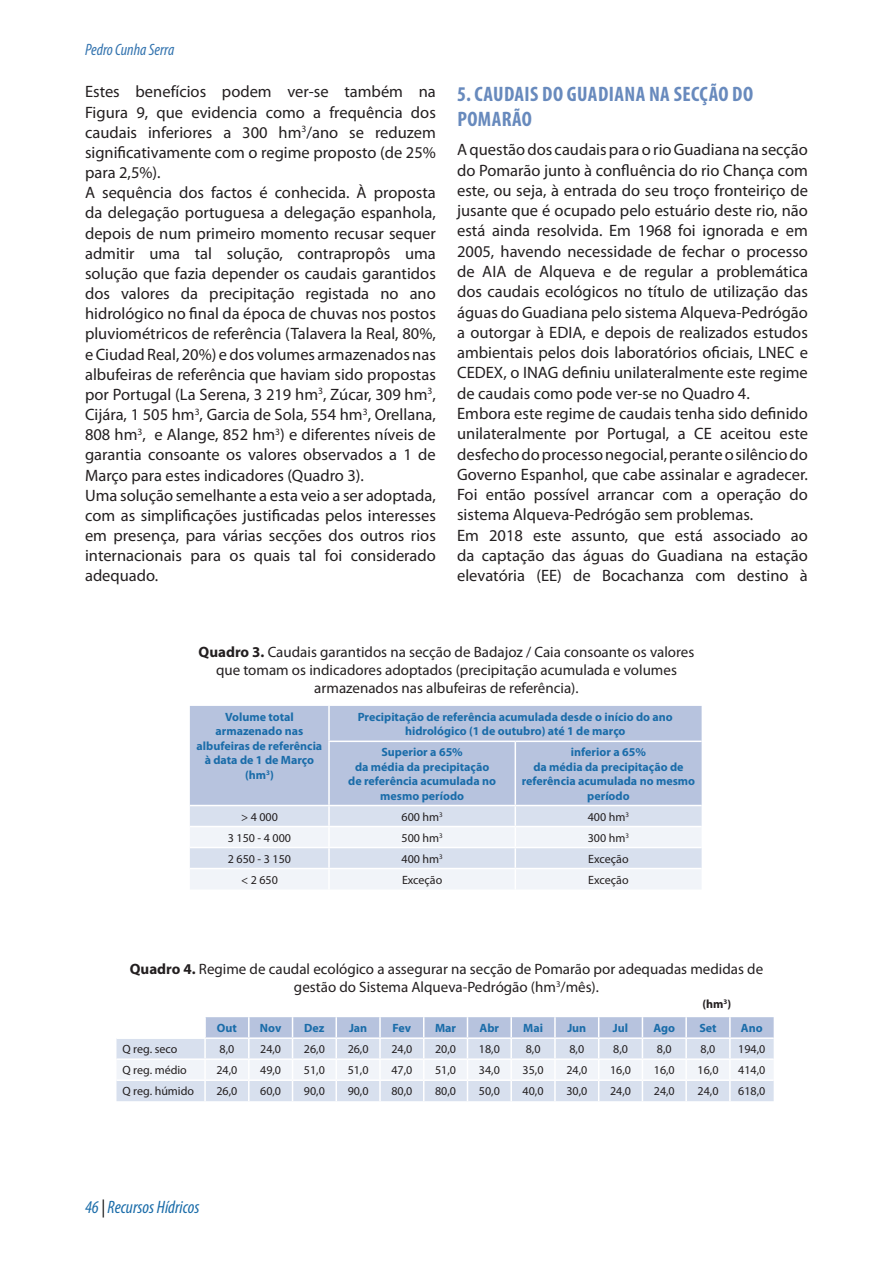
<style>
.page{position:relative;width:893px;height:1263px;background:#fff}
.page>*{position:absolute;margin:0;border:0;box-sizing:border-box;transform-origin:0 0}
.Capítulo{font:700 condensed 21px/25.7px "Myriad Pro";letter-spacing:.02em;color:#688abd}
.t1{font:italic condensed 18px "Myriad Pro";color:#1a6ca9}
.Corpo_texto{font:16.5px/20.1px "Myriad Pro";color:#231f20;text-align:justify}
.t2{font:italic condensed 16.5px "Myriad Pro";color:#3575b0}
.Legenda_figura{font:15px/18px "Myriad Pro";color:#231f20;text-align:center}
.Corpo_texto-2{font:700 12px/14.4px "Myriad Pro";color:#1a6ca9;text-align:center}
.Corpo_texto-3{font:12px "Myriad Pro";color:#231f20}
.Corpo_texto-4{font:700 12px "Myriad Pro";color:#231f20}
.s1{font-weight:700}
.s2{color:#000}
</style>
<div class="page">
<div style="left:190px;top:706px;width:512px;height:99px;background:#b7c3de"></div>
<hr style="left:328px;top:706px;width:2px;height:34px;background:#fff">
<hr style="left:328px;top:740px;width:187px;height:2px;background:#fff">
<hr style="left:328px;top:742px;width:2px;height:63px;background:#fff">
<hr style="left:515px;top:740px;width:187px;height:2px;background:#fff">
<hr style="left:515px;top:742px;width:1px;height:63px;background:#fff">
<svg style="left:190px;top:805px;width:512px;height:84px"></svg>
<svg style="left:117px;top:1017px;width:657px;height:84px"></svg>
<hr style="left:686px;top:1079px;width:44px;height:2px;background:#fff">
<hr style="left:685px;top:1081px;width:2px;height:20px;background:#fff">
<hr style="left:730px;top:1079px;width:44px;height:2px;background:#fff">
<hr style="left:729px;top:1081px;width:2px;height:20px;background:#fff">
<p class="t2" style="left:85px;top:39px;width:91px">Pedro Cunha Serra</p>
<p class="Corpo_texto" style="left:85px;top:82px;width:352px">Estes benefícios podem ver-se também na Figura 9, que evidencia como a frequência dos caudais inferiores a 300 hm<sup>3</sup>/ano se reduzem significativamente com o regime proposto (de 25% para 2,5%).</p>
<p class="Corpo_texto" style="left:85px;top:182px;width:352px">A sequência dos factos é conhecida. À proposta da delegação portuguesa a delegação espanhola, depois de num primeiro momento recusar sequer admitir uma tal solução, contrapropôs uma solução que fazia depender os caudais garantidos dos valores da precipitação registada no ano hidrológico no final da época de chuvas nos postos pluviométricos de referência (Talavera la Real, 80%, e Ciudad Real, 20%) e dos volumes armazenados nas albufeiras de referência que haviam sido propostas por Portugal (La Serena, 3 219 hm<sup>3</sup>, Zúcar, 309 hm<sup>3</sup>, Cijára, 1 505 hm<sup>3</sup>, Garcia de Sola, 554 hm<sup>3</sup>, Orellana, 808 hm<sup>3</sup>, e Alange, 852 hm<sup>3</sup>) e diferentes níveis de garantia consoante os valores observados a 1 de Março para estes indicadores (Quadro 3).</p>
<p class="Corpo_texto" style="left:85px;top:485px;width:352px">Uma solução semelhante a esta veio a ser adoptada, com as simplificações justificadas pelos interesses em presença, para várias secções dos outros rios internacionais para os quais tal foi considerado adequado.</p>
<p class="Capítulo" style="left:457px;top:81px;width:297px">5. CAUDAIS DO GUADIANA NA SECÇÃO DO<br>POMARÃO</p>
<p class="Corpo_texto" style="left:457px;top:139px;width:352px">A questão dos caudais para o rio Guadiana na secção do Pomarão junto à confluência do rio Chança com este, ou seja, à entrada do seu troço fronteiriço de jusante que é ocupado pelo estuário deste rio, não está ainda resolvida. Em 1968 foi ignorada e em 2005, havendo necessidade de fechar o processo de AIA de Alqueva e de regular a problemática dos caudais ecológicos no título de utilização das águas do Guadiana pelo sistema Alqueva-Pedrógão a outorgar à EDIA, e depois de realizados estudos ambientais pelos dois laboratórios oficiais, LNEC e CEDEX, o INAG definiu unilateralmente este regime de caudais como pode ver-se no Quadro 4.</p>
<p class="Corpo_texto" style="left:457px;top:403px;width:352px">Embora este regime de caudais tenha sido definido unilateralmente por Portugal, a CE aceitou este desfecho do processo negocial, perante o silêncio do Governo Espanhol, que cabe assinalar e agradecer.<br>Foi então possível arrancar com a operação do sistema Alqueva-Pedrógão sem problemas.</p>
<p class="Corpo_texto" style="left:457px;top:525px;width:352px">Em 2018 este assunto, que está associado ao da captação das águas do Guadiana na estação elevatória (EE) de Bocachanza com destino à</p>
<p class="Legenda_figura" style="left:199px;top:642px;width:497px"><span class="s1">Quadro 3.</span> Caudais garantidos na secção de Badajoz / Caia consoante os valores que tomam os indicadores adoptados (precipitação acumulada e volumes armazenados nas albufeiras de referência).</p>
<p class="Corpo_texto-2" style="left:197px;top:709px;width:127px">Volume total armazenado nas albufeiras de referência à data de 1 de Março (hm<sup>3</sup>)</p>
<p class="Corpo_texto-2" style="left:358px;top:709px;width:317px">Precipitação de referência acumulada desde o início do ano hidrológico (1 de outubro) até 1 de março</p>
<p class="Corpo_texto-2" style="left:571px;top:745px;width:77px">inferior a 65%</p>
<p class="Corpo_texto-2" style="left:522px;top:759px;width:175px">da média da precipitação de referência acumulada no mesmo período</p>
<p class="Corpo_texto-2" style="left:381px;top:745px;width:83px">Superior a 65%</p>
<p class="Corpo_texto-2" style="left:348px;top:759px;width:149px">da média da precipitação de referência acumulada no mesmo período</p>
<p class="Corpo_texto-3" style="left:241px;top:809px;width:38px">&gt; 4 000</p>
<p class="Corpo_texto-3" style="left:401px;top:809px;width:43px">600 hm<sup>3</sup></p>
<p class="Corpo_texto-3" style="left:588px;top:809px;width:43px">400 hm<sup>3</sup></p>
<p class="Corpo_texto-3" style="left:228px;top:830px;width:65px">3 150 - 4 000</p>
<p class="Corpo_texto-3" style="left:401px;top:830px;width:43px">500 hm<sup>3</sup></p>
<p class="Corpo_texto-3" style="left:588px;top:830px;width:43px">300 hm<sup>3</sup></p>
<p class="Corpo_texto-3" style="left:228px;top:851px;width:65px">2 650 - 3 150</p>
<p class="Corpo_texto-3" style="left:401px;top:851px;width:43px">400 hm<sup>3</sup></p>
<p class="Corpo_texto-3" style="left:588px;top:851px;width:42px">Exceção</p>
<p class="Corpo_texto-3" style="left:241px;top:872px;width:38px">&lt; 2 650</p>
<p class="Corpo_texto-3" style="left:402px;top:872px;width:42px">Exceção</p>
<p class="Corpo_texto-3" style="left:588px;top:872px;width:42px">Exceção</p>
<p class="Legenda_figura" style="left:130px;top:959px;width:635px"><span class="s1">Quadro 4.</span> Regime de caudal ecológico a assegurar na secção de Pomarão por adequadas medidas de gestão do Sistema Alqueva-Pedrógão (hm<sup>3</sup>/mês).</p>
<p class="Corpo_texto-4" style="left:702px;top:996px;width:30px">(hm<sup>3</sup>)</p>
<p class="Corpo_texto-2" style="left:217px;top:1020px;width:22px">Out</p>
<p class="Corpo_texto-2" style="left:260px;top:1020px;width:23px">Nov</p>
<p class="Corpo_texto-2" style="left:304px;top:1020px;width:22px">Dez</p>
<p class="Corpo_texto-2" style="left:349px;top:1020px;width:20px">Jan</p>
<p class="Corpo_texto-2" style="left:393px;top:1020px;width:20px">Fev</p>
<p class="Corpo_texto-2" style="left:435px;top:1020px;width:23px">Mar</p>
<p class="Corpo_texto-2" style="left:480px;top:1020px;width:21px">Abr</p>
<p class="Corpo_texto-2" style="left:523px;top:1020px;width:21px">Mai</p>
<p class="Corpo_texto-2" style="left:567px;top:1020px;width:20px">Jun</p>
<p class="Corpo_texto-2" style="left:613px;top:1020px;width:17px">Jul</p>
<p class="Corpo_texto-2" style="left:653px;top:1020px;width:23px">Ago</p>
<p class="Corpo_texto-2" style="left:699px;top:1020px;width:19px">Set</p>
<p class="Corpo_texto-2" style="left:741px;top:1020px;width:23px">Ano</p>
<p class="Corpo_texto-3" style="left:123px;top:1042px;width:56px">Q reg. seco</p>
<p class="Corpo_texto-3" style="left:220px;top:1042px;width:16px">8,0</p>
<p class="Corpo_texto-3" style="left:260px;top:1042px;width:22px">24,0</p>
<p class="Corpo_texto-3" style="left:304px;top:1042px;width:22px">26,0</p>
<p class="Corpo_texto-3" style="left:348px;top:1042px;width:22px">26,0</p>
<p class="Corpo_texto-3" style="left:391px;top:1042px;width:22px">24,0</p>
<p class="Corpo_texto-3" style="left:435px;top:1042px;width:22px">20,0</p>
<p class="Corpo_texto-3" style="left:479px;top:1042px;width:22px">18,0</p>
<p class="Corpo_texto-3" style="left:526px;top:1042px;width:16px">8,0</p>
<p class="Corpo_texto-3" style="left:569px;top:1042px;width:16px">8,0</p>
<p class="Corpo_texto-3" style="left:613px;top:1042px;width:16px">8,0</p>
<p class="Corpo_texto-3" style="left:657px;top:1042px;width:16px">8,0</p>
<p class="Corpo_texto-3" style="left:701px;top:1042px;width:16px">8,0</p>
<p class="Corpo_texto-3" style="left:738px;top:1042px;width:29px">194,0</p>
<p class="Corpo_texto-3" style="left:123px;top:1063px;width:66px">Q reg. médio</p>
<p class="Corpo_texto-3" style="left:216px;top:1063px;width:22px">24,0</p>
<p class="Corpo_texto-3" style="left:260px;top:1063px;width:22px">49,0</p>
<p class="Corpo_texto-3" style="left:304px;top:1063px;width:22px">51,0</p>
<p class="Corpo_texto-3" style="left:348px;top:1063px;width:22px">51,0</p>
<p class="Corpo_texto-3" style="left:391px;top:1063px;width:22px">47,0</p>
<p class="Corpo_texto-3" style="left:435px;top:1063px;width:22px">51,0</p>
<p class="Corpo_texto-3" style="left:479px;top:1063px;width:22px">34,0</p>
<p class="Corpo_texto-3" style="left:523px;top:1063px;width:22px">35,0</p>
<p class="Corpo_texto-3" style="left:566px;top:1063px;width:22px">24,0</p>
<p class="Corpo_texto-3" style="left:610px;top:1063px;width:22px">16,0</p>
<p class="Corpo_texto-3" style="left:654px;top:1063px;width:22px">16,0</p>
<p class="Corpo_texto-3" style="left:698px;top:1063px;width:22px">16,0</p>
<p class="Corpo_texto-3" style="left:738px;top:1063px;width:29px">414,0</p>
<p class="Corpo_texto-3" style="left:123px;top:1084px;width:73px">Q reg. húmido</p>
<p class="Corpo_texto-3" style="left:216px;top:1084px;width:22px">26,0</p>
<p class="Corpo_texto-3" style="left:260px;top:1084px;width:22px">60,0</p>
<p class="Corpo_texto-3" style="left:304px;top:1084px;width:22px">90,0</p>
<p class="Corpo_texto-3" style="left:348px;top:1084px;width:22px">90,0</p>
<p class="Corpo_texto-3" style="left:391px;top:1084px;width:22px">80,0</p>
<p class="Corpo_texto-3" style="left:435px;top:1084px;width:22px">80,0</p>
<p class="Corpo_texto-3" style="left:479px;top:1084px;width:22px">50,0</p>
<p class="Corpo_texto-3" style="left:523px;top:1084px;width:22px">40,0</p>
<p class="Corpo_texto-3" style="left:566px;top:1084px;width:22px">30,0</p>
<p class="Corpo_texto-3" style="left:610px;top:1084px;width:22px">24,0</p>
<p class="Corpo_texto-3" style="left:654px;top:1084px;width:22px">24,0</p>
<p class="Corpo_texto-3" style="left:698px;top:1084px;width:22px">24,0</p>
<p class="Corpo_texto-3" style="left:738px;top:1084px;width:29px">618,0</p>
<p class="t1" style="left:85px;top:1196px;width:116px">46 <span class="s2">|</span> Recursos Hídricos</p>
</div>
